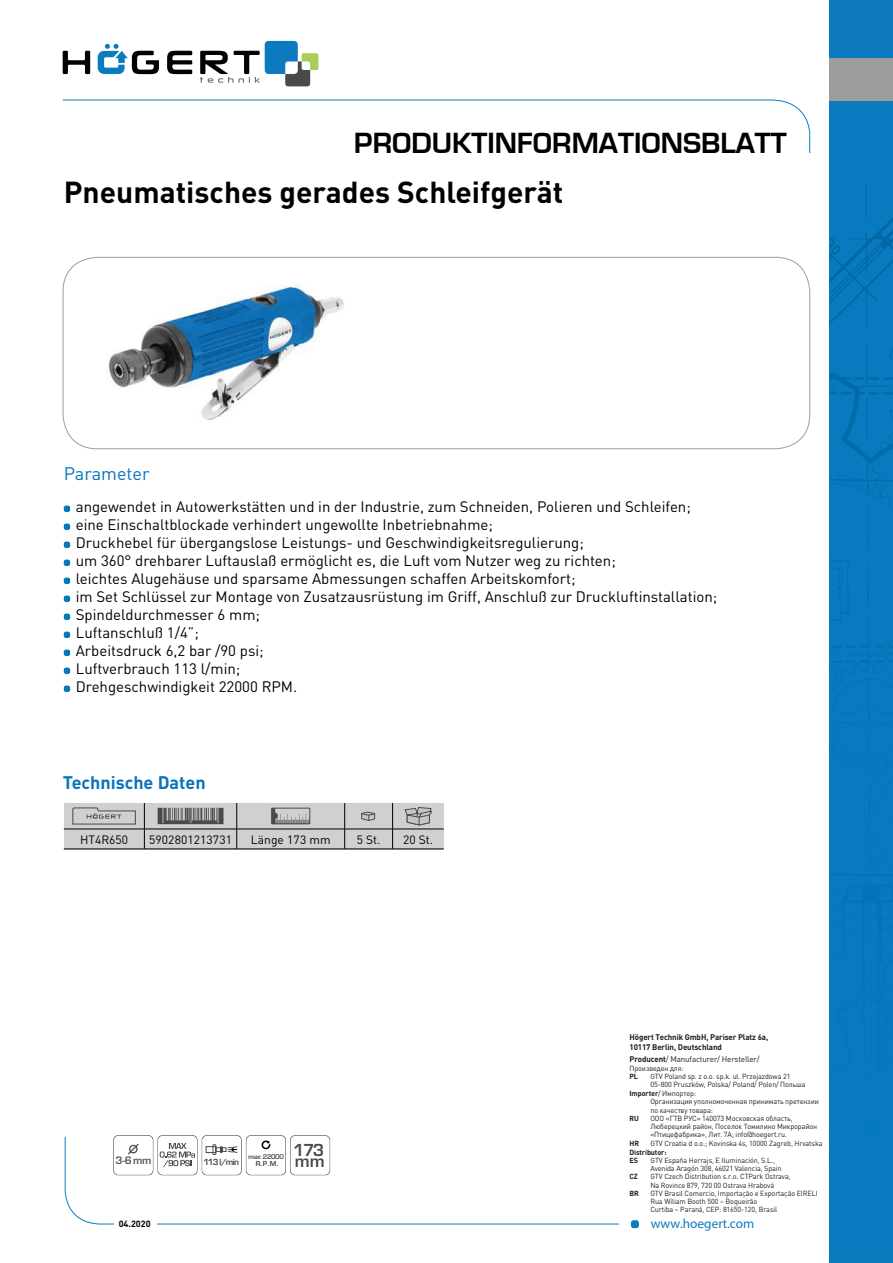
<style>
.page{position:relative;width:893px;height:1263px;background:#fff}
.page>*{position:absolute;margin:0;border:0;box-sizing:border-box;transform-origin:0 0}
.t1{font:700 30px "DIN Pro";color:#000}
.t2{font:700 27px "Euromode";color:#000}
.t3{font:700 18px "DIN Pro";color:#0874bb}
.t4{font:18px "DIN Pro";color:#0874bb}
.t5{font:700 16.05px "Euromode";color:#4b4a4a}
.t6{font:15px/18px "DIN Pro";color:#000}
.t7{font:13.35px "Myriad Pro";color:#0f7abf}
.t8{font:12px "DIN Pro";letter-spacing:.01em;color:#000}
.t9{font:700 10.05px "Euromode";color:#585857}
.t10{font:700 9px "DIN Pro";color:#000}
.t11{font:8.85px "DIN Pro";color:#000}
.t12{font:700 8.25px "Euromode";letter-spacing:-.09em;color:#4b4a4a}
.t13{font:700 8.1px/9.6px "DIN Pro";letter-spacing:-.015em;color:#211e1b}
.t14{font:8.1px "DIN Pro";letter-spacing:-.015em;color:#211e1b}
.t15{font:7.35px/8.2px "DIN Pro";letter-spacing:-.015em;color:#211e1b}
.t16{font:700 7.35px/8.2px "DIN Pro";letter-spacing:-.015em;color:#211e1b}
.t17{font:700 7.2px "DIN Pro";color:#211e1b}
.t18{font:700 6.6px "Euromode";color:#4b4a4a}
.t19{font:700 6.3px "Euromode";letter-spacing:-.05em;color:#4b4a4a}
.s1{font-weight:700}
</style>
<div class="page">
<div style="left:63px;top:257px;width:747px;height:192px;border:1px solid #9d9d9c;border-radius:34px"></div>
<svg style="left:63px;top:51px;width:27px;height:23px"></svg>
<svg style="left:167px;top:51px;width:25px;height:23px"></svg>
<svg style="left:98px;top:44px;width:61px;height:30px"></svg>
<svg style="left:200px;top:41px;width:118px;height:45px"></svg>
<svg style="left:63px;top:99px;width:747px;height:54px"></svg>
<div style="left:829px;top:0;width:64px;height:1263px;background:#0d7abf"></div>
<img style="left:865px;top:183px;width:2px;height:34px">
<img style="left:866px;top:217px;width:27px;height:15px">
<svg style="left:835px;top:885px;width:58px;height:18px"></svg>
<img style="left:867px;top:464px;width:2px;height:181px">
<img style="left:830px;top:560px;width:19px;height:87px">
<svg style="left:829px;top:232px;width:64px;height:187px"></svg>
<img style="left:829px;top:373px;width:47px;height:91px">
<img style="left:830px;top:559px;width:14px;height:34px">
<img style="left:830px;top:474px;width:42px;height:32px">
<img style="left:872px;top:432px;width:21px;height:75px">
<img style="left:862px;top:789px;width:15px;height:83px">
<img style="left:876px;top:828px;width:1px;height:43px">
<img style="left:876px;top:789px;width:1px;height:29px">
<img style="left:830px;top:479px;width:63px;height:2px">
<div style="left:829px;top:59px;width:64px;height:42px;background:#9d9d9c"></div>
<div style="left:631px;top:1220px;width:8px;height:8px;background:#0f7abf;border-radius:3px"></div>
<hr style="left:157px;top:1224px;width:462px;height:1px;background:#0f7abf">
<div style="left:64px;top:803px;width:380px;height:46px;background:#d0d0cf"></div>
<hr style="left:64px;top:829px;width:80px;height:1px;background:#000">
<hr style="left:144px;top:829px;width:93px;height:1px;background:#000">
<svg style="left:144px;top:803px;width:1px;height:46px"></svg>
<hr style="left:237px;top:829px;width:108px;height:1px;background:#000">
<svg style="left:236px;top:803px;width:1px;height:46px"></svg>
<hr style="left:345px;top:829px;width:48px;height:1px;background:#000">
<svg style="left:344px;top:803px;width:1px;height:46px"></svg>
<hr style="left:393px;top:829px;width:51px;height:1px;background:#000">
<svg style="left:392px;top:803px;width:1px;height:46px"></svg>
<hr style="left:64px;top:849px;width:80px;height:1px;background:#000">
<hr style="left:144px;top:849px;width:300px;height:1px;background:#000">
<svg style="left:72px;top:807px;width:64px;height:18px"></svg>
<svg style="left:158px;top:808px;width:65px;height:16px"></svg>
<svg style="left:271px;top:807px;width:40px;height:18px"></svg>
<svg style="left:361px;top:811px;width:14px;height:10px"></svg>
<svg style="left:404px;top:807px;width:28px;height:19px"></svg>
<img style="left:108px;top:285px;width:236px;height:136px">
<svg style="left:64px;top:1135px;width:266px;height:90px"></svg>
<svg style="left:64px;top:506px;width:6px;height:6px"></svg>
<svg style="left:64px;top:524px;width:6px;height:6px"></svg>
<svg style="left:64px;top:542px;width:6px;height:6px"></svg>
<svg style="left:64px;top:560px;width:6px;height:6px"></svg>
<svg style="left:64px;top:578px;width:6px;height:6px"></svg>
<svg style="left:64px;top:596px;width:6px;height:6px"></svg>
<svg style="left:64px;top:614px;width:6px;height:6px"></svg>
<svg style="left:64px;top:632px;width:6px;height:6px"></svg>
<svg style="left:64px;top:650px;width:6px;height:6px"></svg>
<svg style="left:64px;top:668px;width:6px;height:6px"></svg>
<svg style="left:64px;top:686px;width:6px;height:6px"></svg>
<h2 class="t2" style="left:354px;top:126px;width:434px">PRODUKTINFORMATIONSBLATT</h2>
<h1 class="t1" style="left:64px;top:181px;width:501px">Pneumatisches gerades Schleifgerät</h1>
<h3 class="t4" style="left:64px;top:468px;width:87px">Parameter</h3>
<p class="t6" style="left:76px;top:499px;width:643px">angewendet in Autowerkstätten und in der Industrie, zum Schneiden, Polieren und Schleifen; eine Einschaltblockade verhindert ungewollte Inbetriebnahme;<br>Druckhebel für übergangslose Leistungs- und Geschwindigkeitsregulierung;<br>um 360° drehbarer Luftauslaß ermöglicht es, die Luft vom Nutzer weg zu richten;<br>leichtes Alugehäuse und sparsame Abmessungen schaffen Arbeitskomfort;<br>im Set Schlüssel zur Montage von Zusatzausrüstung im Griff, Anschluß zur Druckluftinstallation; Spindeldurchmesser 6 mm;<br>Luftanschluß 1/4”;<br>Arbeitsdruck 6,2 bar /90 psi;<br>Luftverbrauch 113 l/min;<br>Drehgeschwindigkeit 22000 RPM.</p>
<h3 class="t3" style="left:63px;top:775px;width:144px">Technische Daten</h3>
<h3 class="t8" style="left:80px;top:835px;width:49px">HT4R650</h3>
<h3 class="t8" style="left:149px;top:835px;width:84px">5902801213731</h3>
<h3 class="t8" style="left:251px;top:835px;width:81px">Länge 173 mm</h3>
<h3 class="t8" style="left:357px;top:835px;width:25px">5 St.</h3>
<h3 class="t8" style="left:403px;top:835px;width:31px">20 St.</h3>
<h3 class="t5" style="left:293px;top:1140px;width:32px">173</h3>
<p class="t19" style="left:248px;top:1152px;width:37px">max: 22000</p>
<h3 class="t9" style="left:116px;top:1154px;width:37px">3-6 mm</h3>
<h3 class="t5" style="left:295px;top:1151px;width:31px">mm</h3>
<p class="t12" style="left:204px;top:1157px;width:37px">113 l/min</p>
<p class="t18" style="left:256px;top:1160px;width:24px">R.P.M.</p>
<p class="t13" style="left:629px;top:1033px;width:140px">Högert Technik GmbH, Pariser Platz 6a,<br>10117 Berlin, Deutschland</p>
<p class="t14" style="left:629px;top:1056px;width:132px"><span class="s1">Producent</span>/ Manufacturer/ Hersteller/</p>
<p class="t15" style="left:629px;top:1064px;width:56px">Произведен для:</p>
<p class="t16" style="left:629px;top:1073px;width:10px">PL</p>
<p class="t15" style="left:650px;top:1073px;width:157px">GTV Poland sp. z o.o. sp.k. ul. Przejazdowa 21<br>05-800 Pruszków, Polska/ Poland/ Polen/ Польша</p>
<p class="t15" style="left:650px;top:1090px;width:170px;text-indent:-21px"><span class="s1">Importer</span>/ Импортер:<br>Организация уполномоченная принимать претензии по качеству товара:</p>
<p class="t17" style="left:629px;top:1115px;width:11px">RU</p>
<p class="t15" style="left:650px;top:1115px;width:168px">ООО «ГТВ РУС» 140073 Московская область,<br>Люберецкий район, Поселок Томилино Микрорайон «Птицефабрика», Лит. 7А; info@hoegert.ru.</p>
<p class="t16" style="left:629px;top:1139px;width:11px">HR</p>
<p class="t15" style="left:650px;top:1139px;width:174px">GTV Croatia d o.o.; Kovinska 4s, 10000 Zagreb, Hrvatska</p>
<p class="t16" style="left:629px;top:1148px;width:39px">Distributor:<br>ES</p>
<p class="t15" style="left:650px;top:1157px;width:133px">GTV España Herrajs, E Iluminación, S.L.,<br>Avenida Aragón 308, 46021 Valencia, Spain</p>
<p class="t16" style="left:629px;top:1173px;width:10px">CZ</p>
<p class="t15" style="left:650px;top:1173px;width:142px">GTV Czech Distribution s.r.o. CTPark Ostrava,<br>Na Rovince 879, 720 00 Ostrava Hrabová</p>
<p class="t16" style="left:629px;top:1190px;width:11px">BR</p>
<p class="t15" style="left:650px;top:1190px;width:169px">GTV Brasil Comercio, Importação e Exportação EIRELI<br>Rua Wiliam Booth 500 – Boqueirão<br>Curtiba – Paraná, CEP: 81650-120, Brasil</p>
<p class="t11" style="left:120px;top:1218px;width:32px">02.2020</p>
<h3 class="t7" style="left:651px;top:1216px;width:105px">www.hoegert.com</h3>
<p class="t10" style="left:119px;top:1220px;width:33px">04.2020</p>
</div>
